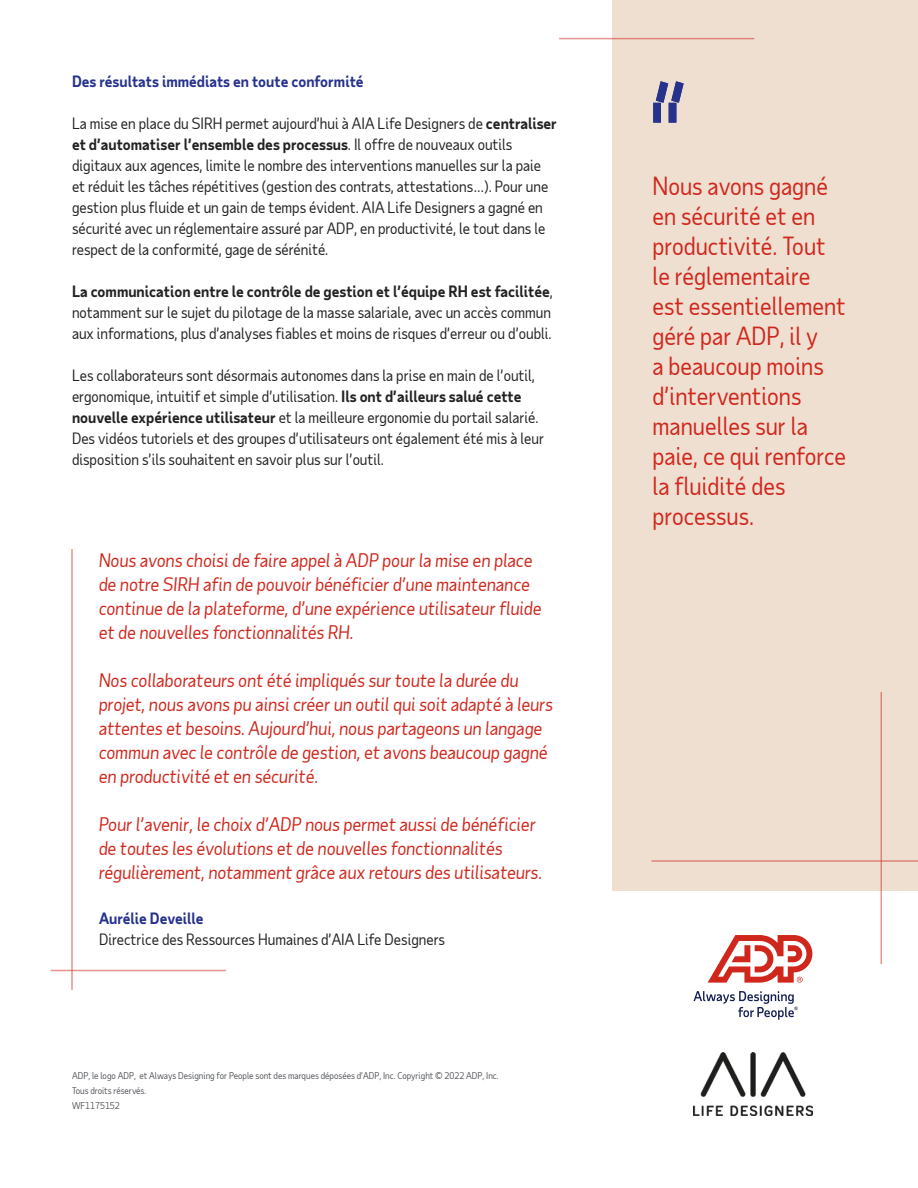
<style>
.page{position:relative;width:918px;height:1188px;background:#fff}
.page>*{position:absolute;margin:0;border:0;box-sizing:border-box;transform-origin:0 0}
.t1{font:24px/30px "Taub Sans";color:#d0271d}
.t2{font:italic 18px/24px "Taub Sans";color:#d0271d}
.t3{font:15px/21px "Taub Sans";color:#222}
.t4{font:700 15px "Taub Sans";color:#26328c}
.t5{font:9px/15px "Taub Sans";color:#54565a}
.s1{font-weight:700}
</style>
<div class="page">
<div style="left:612px;top:0;width:306px;height:891px;background:#efdfd1"></div>
<hr style="left:71px;top:549px;width:2px;height:441px;background:#e8938e">
<hr style="left:559px;top:38px;width:195px;height:1px;background:#d0271d">
<hr style="left:880px;top:692px;width:2px;height:272px;background:#d0271d">
<hr style="left:651px;top:860px;width:267px;height:2px;background:#d0271d">
<svg style="left:693px;top:991px;width:105px;height:29px"></svg>
<svg style="left:708px;top:935px;width:104px;height:48px"></svg>
<svg style="left:653px;top:81px;width:31px;height:42px"></svg>
<hr style="left:51px;top:970px;width:175px;height:1px;background:#d0271d">
<img style="left:694px;top:1052px;width:118px;height:64px">
<p class="t4" style="left:72px;top:72px;width:293px">Des résultats immédiats en toute conformité</p>
<p class="t3" style="left:72px;top:113px;width:486px">La mise en place du SIRH permet aujourd’hui à AIA Life Designers de <span class="s1">centraliser et d’automatiser l’ensemble des processus</span>. Il offre de nouveaux outils digitaux aux agences, limite le nombre des interventions manuelles sur la paie et réduit les tâches répétitives (gestion des contrats, attestations…). Pour une gestion plus fluide et un gain de temps évident. AIA Life Designers a gagné en sécurité avec un réglementaire assuré par ADP, en productivité, le tout dans le respect de la conformité, gage de sérénité.</p>
<p class="t3" style="left:72px;top:281px;width:482px"><span class="s1">La communication entre le contrôle de gestion et l’équipe RH est facilitée</span>, notamment sur le sujet du pilotage de la masse salariale, avec un accès commun aux informations, plus d’analyses fiables et moins de risques d’erreur ou d’oubli.</p>
<p class="t3" style="left:72px;top:365px;width:474px">Les collaborateurs sont désormais autonomes dans la prise en main de l’outil, ergonomique, intuitif et simple d’utilisation. <span class="s1">Ils ont d’ailleurs salué cette nouvelle expérience utilisateur</span> et la meilleure ergonomie du portail salarié.<br>Des vidéos tutoriels et des groupes d’utilisateurs ont également été mis à leur disposition s’ils souhaitent en savoir plus sur l’outil.</p>
<p class="t2" style="left:99px;top:548px;width:444px">Nous avons choisi de faire appel à ADP pour la mise en place de notre SIRH afin de pouvoir bénéficier d’une maintenance continue de la plateforme, d’une expérience utilisateur fluide et de nouvelles fonctionnalités RH.</p>
<p class="t2" style="left:99px;top:668px;width:456px">Nos collaborateurs ont été impliqués sur toute la durée du projet, nous avons pu ainsi créer un outil qui soit adapté à leurs attentes et besoins. Aujourd’hui, nous partageons un langage commun avec le contrôle de gestion, et avons beaucoup gagné en productivité et en sécurité.</p>
<p class="t2" style="left:99px;top:812px;width:445px">Pour l’avenir, le choix d’ADP nous permet aussi de bénéficier de toutes les évolutions et de nouvelles fonctionnalités régulièrement, notamment grâce aux retours des utilisateurs.</p>
<p class="t4" style="left:99px;top:909px;width:106px">Aurélie Deveille</p>
<p class="t3" style="left:99px;top:929px;width:348px">Directrice des Ressources Humaines d’AIA Life Designers</p>
<p class="t5" style="left:72px;top:1067px;width:428px">ADP, le logo ADP, et Always Designing for People sont des marques déposées d’ADP, Inc. Copyright © 2022 ADP, Inc.<br>Tous droits réservés.<br>WF1175152</p>
<h1 class="t1" style="left:652px;top:171px;width:195px">Nous avons gagné en sécurité et en productivité. Tout le réglementaire est essentiellement géré par ADP, il y<br>a beaucoup moins d’interventions manuelles sur la paie, ce qui renforce la fluidité des processus.</h1>
</div>
